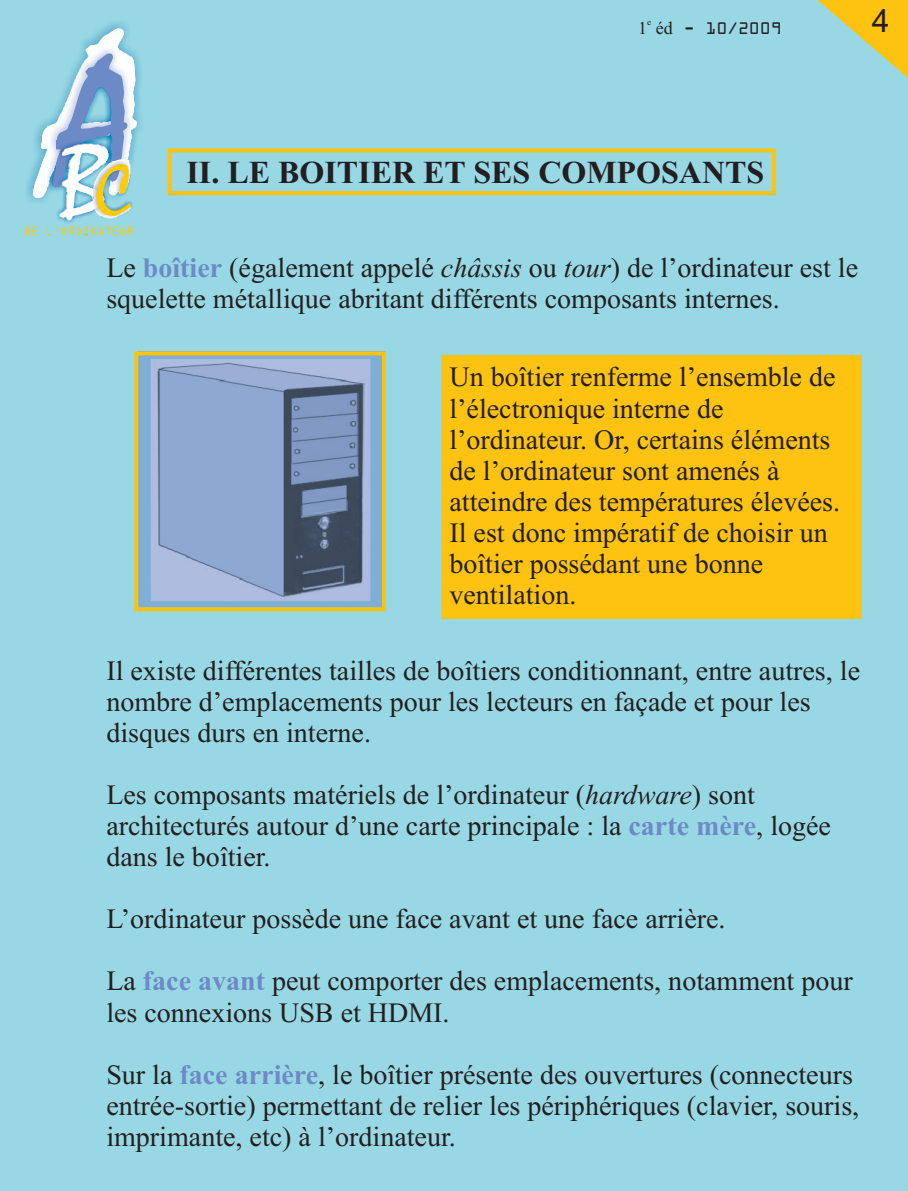
<style>
.page{position:relative;width:908px;height:1191px;background:#fff}
.page>*{position:absolute;margin:0;border:0;box-sizing:border-box;transform-origin:0 0}
.t1{font:700 32px "Times New Roman";color:#231f20}
.t2{font:32px "Arial";color:#231f20}
.t3{font:28px/31px "Times New Roman";color:#231f20}
.t4{font:18px "OCRA Extended";color:#231f20}
.t5{font:12.2px "OCRA Extended";color:#feca0a}
.t6{font:9px "Times New Roman";color:#231f20}
.s1{font-family:"Times New Roman"}
.s2{font-weight:700;color:#6c8bc6}
.s3{font-style:italic}
</style>
<div class="page">
<div style="left:0;top:0;width:907px;height:1191px;background:#98d8e4"></div>
<img style="left:26px;top:21px;width:119px;height:185px">
<img style="left:57px;top:220px;width:55px;height:3px">
<svg style="left:33px;top:28px;width:104px;height:192px"></svg>
<img style="left:139px;top:356px;width:242px;height:250px">
<div style="left:441px;top:356px;width:420px;height:262px;background:#fec210"></div>
<div style="left:168px;top:148px;width:607px;height:47px;border:4px solid #fec210"></div>
<div style="left:134px;top:351px;width:252px;height:260px;border:4px solid #fec210"></div>
<svg style="left:817px;top:0;width:90px;height:80px;background:#c8cd7e"></svg>
<p class="t6" style="left:647px;top:18px;width:5px">e</p>
<p class="t4" style="left:638px;top:22px;width:145px"><span class="s1">1 éd</span> - 10/2009</p>
<p class="t2" style="left:871px;top:9px;width:19px">4</p>
<p class="t5" style="left:24px;top:227px;width:111px">DE L’ORDINATEUR</p>
<p class="t1" style="left:186px;top:161px;width:579px">II. LE BOITIER ET SES COMPOSANTS</p>
<p class="t3" style="left:106px;top:255px;width:753px">Le <span class="s2">boîtier</span> (également appelé <span class="s3">châssis</span> ou <span class="s3">tour</span>) de l’ordinateur est le squelette métallique abritant différents composants internes.</p>
<p class="t3" style="left:449px;top:364px;width:392px">Un boîtier renferme l’ensemble de l’électronique interne de l’ordinateur. Or, certains éléments de l’ordinateur sont amenés à atteindre des températures élevées.<br>Il est donc impératif de choisir un boîtier possédant une bonne ventilation.</p>
<p class="t3" style="left:106px;top:658px;width:755px">Il existe différentes tailles de boîtiers conditionnant, entre autres, le nombre d’emplacements pour les lecteurs en façade et pour les disques durs en interne.</p>
<p class="t3" style="left:106px;top:782px;width:725px">Les composants matériels de l’ordinateur (<span class="s3">hardware</span>) sont architecturés autour d’une carte principale : la <span class="s2">carte mère</span>, logée dans le boîtier.</p>
<p class="t3" style="left:106px;top:906px;width:620px">L’ordinateur possède une face avant et une face arrière.</p>
<p class="t3" style="left:106px;top:968px;width:747px">La <span class="s2">face avant</span> peut comporter des emplacements, notamment pour les connexions USB et HDMI.</p>
<p class="t3" style="left:106px;top:1061px;width:754px">Sur la <span class="s2">face arrière</span>, le boîtier présente des ouvertures (connecteurs entrée-sortie) permettant de relier les périphériques (clavier, souris, imprimante, etc) à l’ordinateur.</p>
</div>
